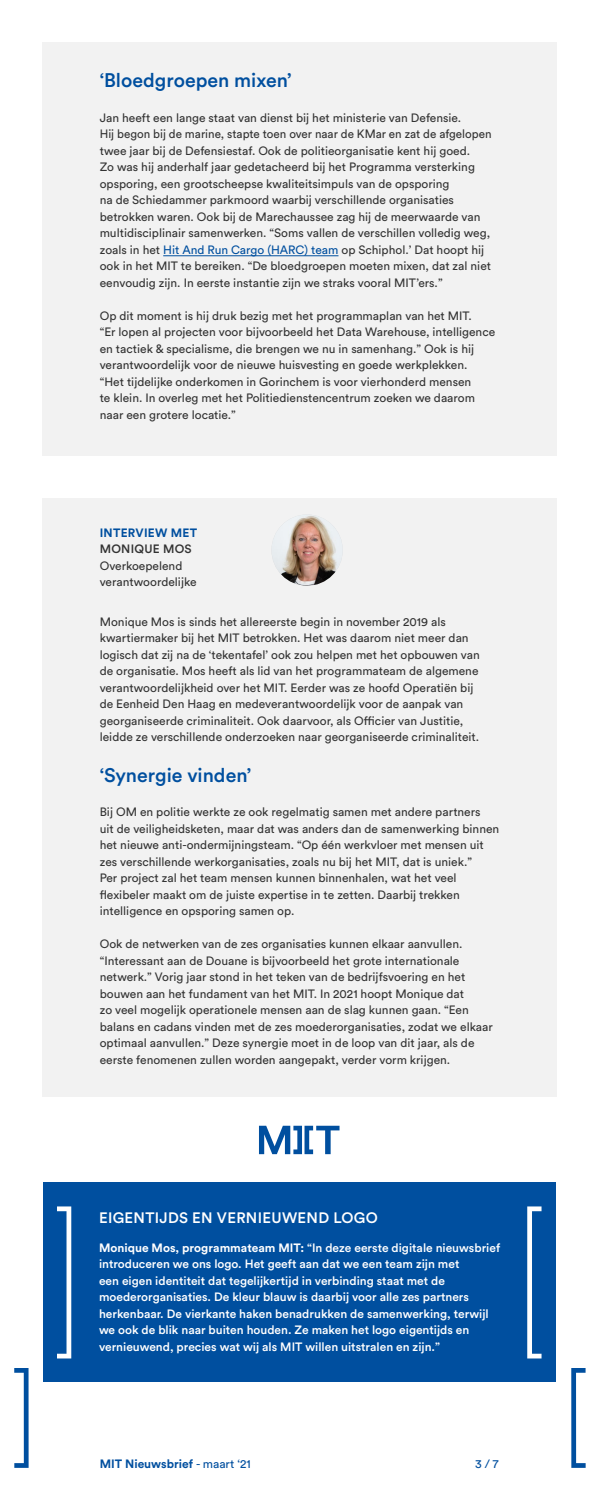
<style>
.page{position:relative;width:600px;height:1500px;background:#fff}
.page>*{position:absolute;margin:0;border:0;box-sizing:border-box;transform-origin:0 0}
.t1{font:500 19.5px "Circular Std";color:#004f9f}
.t2{font:500 15px "Circular Std";letter-spacing:.02em;color:#fff}
.t3{font:12px/16.5px "Circular Std";color:#333}
.t4{font:500 12px/16.5px "Circular Std";color:#fff}
.t5{font:700 12px "Circular Std";color:#004f9f}
.t6{font:700 12px "Circular Std";letter-spacing:.02em;color:#004f9f}
.t7{font:500 12px "Circular Std";letter-spacing:.02em;color:#333}
.t8{font:12px "Circular Std";color:#004f9f}
.s1{color:#004f9f}
.s2{font-weight:700}
.s3{font-weight:400}
</style>
<div class="page">
<svg style="left:14px;top:1368px;width:15px;height:100px"></svg>
<svg style="left:571px;top:1368px;width:15px;height:100px"></svg>
<div style="left:43px;top:499px;width:514px;height:598px;background:#f2f2f2"></div>
<img style="left:272px;top:514px;width:71px;height:72px;border-radius:36px">
<div style="left:43px;top:43px;width:514px;height:413px;background:#f2f2f2"></div>
<hr style="left:163px;top:256px;width:175px;height:1px;background:#004f9f">
<div style="left:43px;top:1183px;width:513px;height:199px;background:#004f9f"></div>
<svg style="left:259px;top:1126px;width:81px;height:28px"></svg>
<svg style="left:57px;top:1206px;width:14px;height:152px"></svg>
<svg style="left:527px;top:1206px;width:15px;height:152px"></svg>
<h1 class="t1" style="left:100px;top:68px;width:193px">‘Bloedgroepen mixen’</h1>
<p class="t3" style="left:100px;top:109px;width:393px">Jan heeft een lange staat van dienst bij het ministerie van Defensie.<br>Hij begon bij de marine, stapte toen over naar de KMar en zat de afgelopen twee jaar bij de Defensiestaf. Ook de politieorganisatie kent hij goed.<br>Zo was hij anderhalf jaar gedetacheerd bij het Programma versterking opsporing, een grootscheepse kwaliteitsimpuls van de opsporing<br>na de Schiedammer parkmoord waarbij verschillende organisaties betrokken waren. Ook bij de Marechaussee zag hij de meerwaarde van multidisciplinair samenwerken. “Soms vallen de verschillen volledig weg, zoals in het <span class="s1">Hit And Run Cargo (HARC) team</span> op Schiphol.’ Dat hoopt hij ook in het MIT te bereiken. “De bloedgroepen moeten mixen, dat zal niet eenvoudig zijn. In eerste instantie zijn we straks vooral MIT’ers.”</p>
<p class="t3" style="left:100px;top:307px;width:397px">Op dit moment is hij druk bezig met het programmaplan van het MIT.<br>“Er lopen al projecten voor bijvoorbeeld het Data Warehouse, intelligence en tactiek &amp; specialisme, die brengen we nu in samenhang.” Ook is hij verantwoordelijk voor de nieuwe huisvesting en goede werkplekken.<br>“Het tijdelijke onderkomen in Gorinchem is voor vierhonderd mensen<br>te klein. In overleg met het Politiedienstencentrum zoeken we daarom naar een grotere locatie.”</p>
<p class="t6" style="left:100px;top:525px;width:99px">INTERVIEW MET</p>
<p class="t7" style="left:100px;top:542px;width:94px">MONIQUE MOS</p>
<p class="t3" style="left:100px;top:557px;width:98px">Overkoepelend verantwoordelijke</p>
<p class="t3" style="left:100px;top:613px;width:382px">Monique Mos is sinds het allereerste begin in november 2019 als kwartiermaker bij het MIT betrokken. Het was daarom niet meer dan logisch dat zij na de ‘tekentafel’ ook zou helpen met het opbouwen van de organisatie. Mos heeft als lid van het programmateam de algemene verantwoordelijkheid over het MIT. Eerder was ze hoofd Operatiën bij de Eenheid Den Haag en medeverantwoordelijk voor de aanpak van georganiseerde criminaliteit. Ook daarvoor, als Officier van Justitie, leidde ze verschillende onderzoeken naar georganiseerde criminaliteit.</p>
<h1 class="t1" style="left:100px;top:763px;width:153px">‘Synergie vinden’</h1>
<p class="t3" style="left:100px;top:804px;width:401px">Bij OM en politie werkte ze ook regelmatig samen met andere partners<br>uit de veiligheidsketen, maar dat was anders dan de samenwerking binnen het nieuwe anti-ondermijningsteam. “Op één werkvloer met mensen uit zes verschillende werkorganisaties, zoals nu bij het MIT, dat is uniek.”<br>Per project zal het team mensen kunnen binnenhalen, wat het veel flexibeler maakt om de juiste expertise in te zetten. Daarbij trekken intelligence en opsporing samen op.</p>
<p class="t3" style="left:100px;top:936px;width:395px">Ook de netwerken van de zes organisaties kunnen elkaar aanvullen. “Interessant aan de Douane is bijvoorbeeld het grote internationale netwerk.” Vorig jaar stond in het teken van de bedrijfsvoering en het bouwen aan het fundament van het MIT. In 2021 hoopt Monique dat<br>zo veel mogelijk operationele mensen aan de slag kunnen gaan. “Een balans en cadans vinden met de zes moederorganisaties, zodat we elkaar optimaal aanvullen.” Deze synergie moet in de loop van dit jaar, als de eerste fenomenen zullen worden aangepakt, verder vorm krijgen.</p>
<p class="t2" style="left:99px;top:1209px;width:280px">EIGENTIJDS EN VERNIEUWEND LOGO</p>
<p class="t4" style="left:99px;top:1239px;width:403px"><span class="s2">Monique Mos, programmateam MIT:</span> “In deze eerste digitale nieuwsbrief introduceren we ons logo. Het geeft aan dat we een team zijn met<br>een eigen identiteit dat tegelijkertijd in verbinding staat met de moederorganisaties. De kleur blauw is daarbij voor alle zes partners herkenbaar. De vierkante haken benadrukken de samenwerking, terwijl we ook de blik naar buiten houden. Ze maken het logo eigentijds en vernieuwend, precies wat wij als MIT willen uitstralen en zijn.”</p>
<p class="t5" style="left:100px;top:1456px;width:153px">MIT Nieuwsbrief <span class="s3">- maart ‘21</span></p>
<p class="t8" style="left:475px;top:1456px;width:25px">3 / 7</p>
</div>
